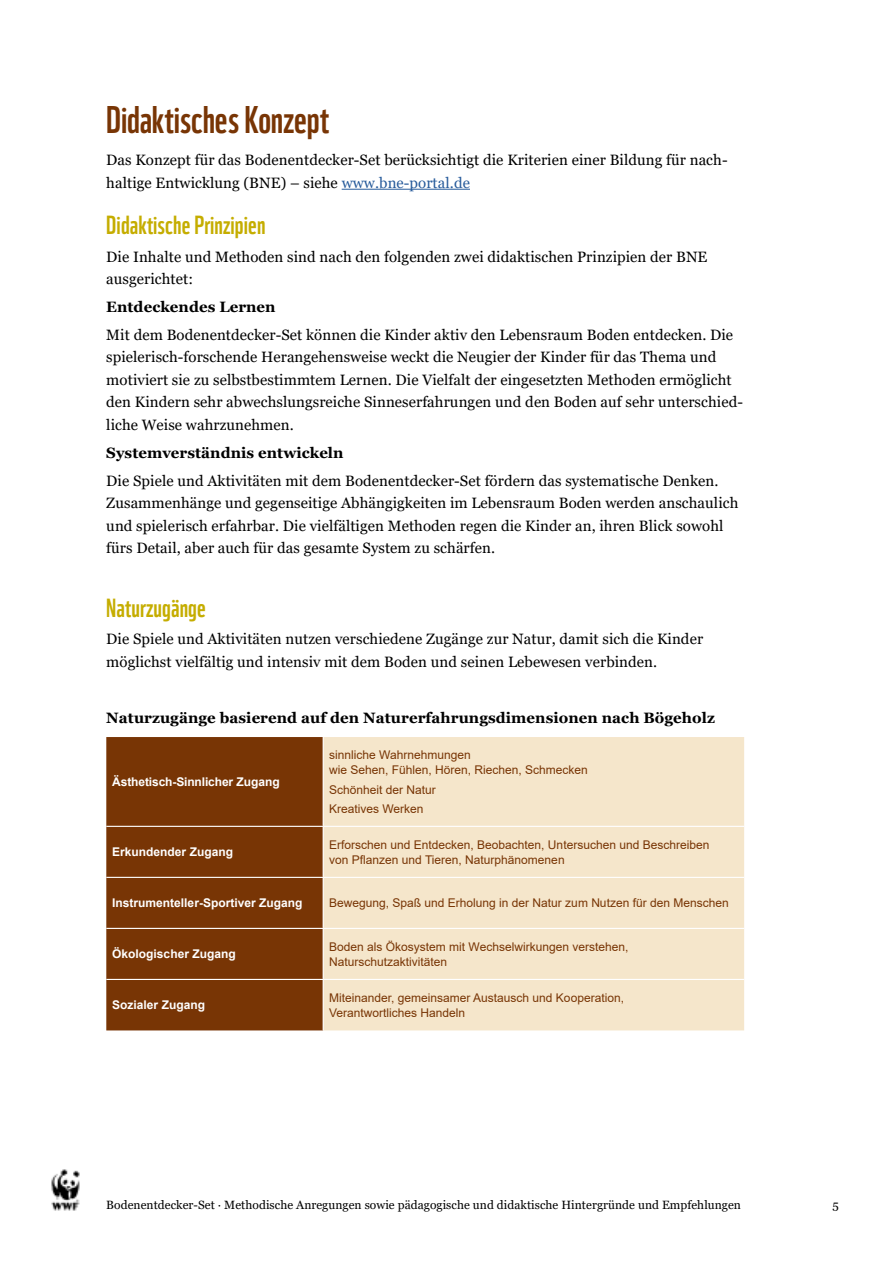
<style>
.page{position:relative;width:893px;height:1263px;background:#fff}
.page>*{position:absolute;margin:0;border:0;box-sizing:border-box;transform-origin:0 0}
.Headline_klein{font:37.5px "WWF";color:#783505}
.Copytext_Subline{font:25.5px "WWF";letter-spacing:.005em;color:#c5ad00}
.Copytext{font:15px/22.5px "Georgia";letter-spacing:.005em;color:#000}
.Copytext_bold{font:700 15px "Georgia";letter-spacing:.005em;color:#000}
.TAB{font:12px/15px "Arial";color:#783505}
.TAB-2{font:700 12px "Arial";color:#fff}
.t1{font:12px "Georgia";letter-spacing:.005em;color:#000}
.s1{color:#275b9b}
</style>
<div class="page">
<img style="left:51px;top:1169px;width:29px;height:42px">
<hr style="left:342px;top:189px;width:128px;height:1px;background:#275b9b">
<div style="left:106px;top:737px;width:217px;height:293px;background:#783505"></div>
<div style="left:324px;top:737px;width:420px;height:293px;background:#f5e6cb"></div>
<hr style="left:106px;top:826px;width:217px;height:1px;background:#fff">
<hr style="left:323px;top:826px;width:421px;height:1px;background:#fff">
<hr style="left:106px;top:877px;width:217px;height:1px;background:#fff">
<hr style="left:323px;top:877px;width:421px;height:1px;background:#fff">
<hr style="left:106px;top:928px;width:217px;height:1px;background:#fff">
<hr style="left:323px;top:928px;width:421px;height:1px;background:#fff">
<hr style="left:106px;top:979px;width:217px;height:1px;background:#fff">
<hr style="left:323px;top:979px;width:421px;height:1px;background:#fff">
<p class="Headline_klein" style="left:106px;top:91px;width:224px">Didaktisches Konzept</p>
<p class="Copytext" style="left:106px;top:149px;width:623px">Das Konzept für das Bodenentdecker-Set berücksichtigt die Kriterien einer Bildung für nach&shy;haltige Entwicklung (BNE) – siehe <span class="s1">www.bne-portal.de</span></p>
<p class="Copytext_Subline" style="left:106px;top:205px;width:161px">Didaktische Prinzipien</p>
<p class="Copytext" style="left:106px;top:246px;width:603px">Die Inhalte und Methoden sind nach den folgenden zwei didaktischen Prinzipien der BNE ausgerichtet:</p>
<p class="Copytext_bold" style="left:106px;top:297px;width:171px">Entdeckendes Lernen</p>
<p class="Copytext" style="left:106px;top:324px;width:638px">Mit dem Bodenentdecker-Set können die Kinder aktiv den Lebensraum Boden entdecken. Die spielerisch-forschende Herangehensweise weckt die Neugier der Kinder für das Thema und motiviert sie zu selbstbestimmtem Lernen. Die Vielfalt der eingesetzten Methoden ermöglicht den Kindern sehr abwechslungsreiche Sinneserfahrungen und den Boden auf sehr unterschied&shy;liche Weise wahrzunehmen.</p>
<p class="Copytext_bold" style="left:106px;top:443px;width:239px">Systemverständnis entwickeln</p>
<p class="Copytext" style="left:106px;top:469px;width:634px">Die Spiele und Aktivitäten mit dem Bodenentdecker-Set fördern das systematische Denken.<br>Zusammenhänge und gegenseitige Abhängigkeiten im Lebensraum Boden werden anschaulich und spielerisch erfahrbar. Die vielfältigen Methoden regen die Kinder an, ihren Blick sowohl fürs Detail, aber auch für das gesamte System zu schärfen.</p>
<p class="Copytext_Subline" style="left:106px;top:587px;width:101px">Naturzugänge</p>
<p class="Copytext" style="left:106px;top:628px;width:598px">Die Spiele und Aktivitäten nutzen verschiedene Zugänge zur Natur, damit sich die Kinder möglichst vielfältig und intensiv mit dem Boden und seinen Lebewesen verbinden.</p>
<p class="Copytext_bold" style="left:106px;top:708px;width:610px">Naturzugänge basierend auf den Naturerfahrungsdimensionen nach Bögeholz</p>
<p class="TAB-2" style="left:112px;top:773px;width:169px">Ästhetisch-Sinnlicher Zugang</p>
<p class="TAB" style="left:329px;top:747px;width:260px">sinnliche Wahrnehmungen<br>wie Sehen, Fühlen, Hören, Riechen, Schmecken</p>
<p class="TAB" style="left:329px;top:782px;width:108px">Schönheit der Natur</p>
<p class="TAB" style="left:329px;top:801px;width:96px">Kreatives Werken</p>
<p class="TAB-2" style="left:112px;top:843px;width:122px">Erkundender Zugang</p>
<p class="TAB" style="left:329px;top:837px;width:382px">Erforschen und Entdecken, Beobachten, Untersuchen und Beschreiben von Pflanzen und Tieren, Naturphänomenen</p>
<p class="TAB-2" style="left:112px;top:894px;width:192px">Instrumenteller-Sportiver Zugang</p>
<p class="TAB" style="left:329px;top:895px;width:401px">Bewegung, Spaß und Erholung in der Natur zum Nutzen für den Menschen</p>
<p class="TAB-2" style="left:112px;top:945px;width:125px">Ökologischer Zugang</p>
<p class="TAB" style="left:329px;top:939px;width:301px">Boden als Ökosystem mit Wechselwirkungen verstehen,<br>Naturschutzaktivitäten</p>
<p class="TAB-2" style="left:112px;top:997px;width:94px">Sozialer Zugang</p>
<p class="TAB" style="left:329px;top:990px;width:296px">Miteinander, gemeinsamer Austausch und Kooperation,<br>Verantwortliches Handeln</p>
<p class="t1" style="left:106px;top:1197px;width:636px">Bodenentdecker-Set · Methodische Anregungen sowie pädagogische und didaktische Hintergründe und Empfehlungen</p>
<p class="t1" style="left:833px;top:1197px;width:8px">5</p>
</div>
